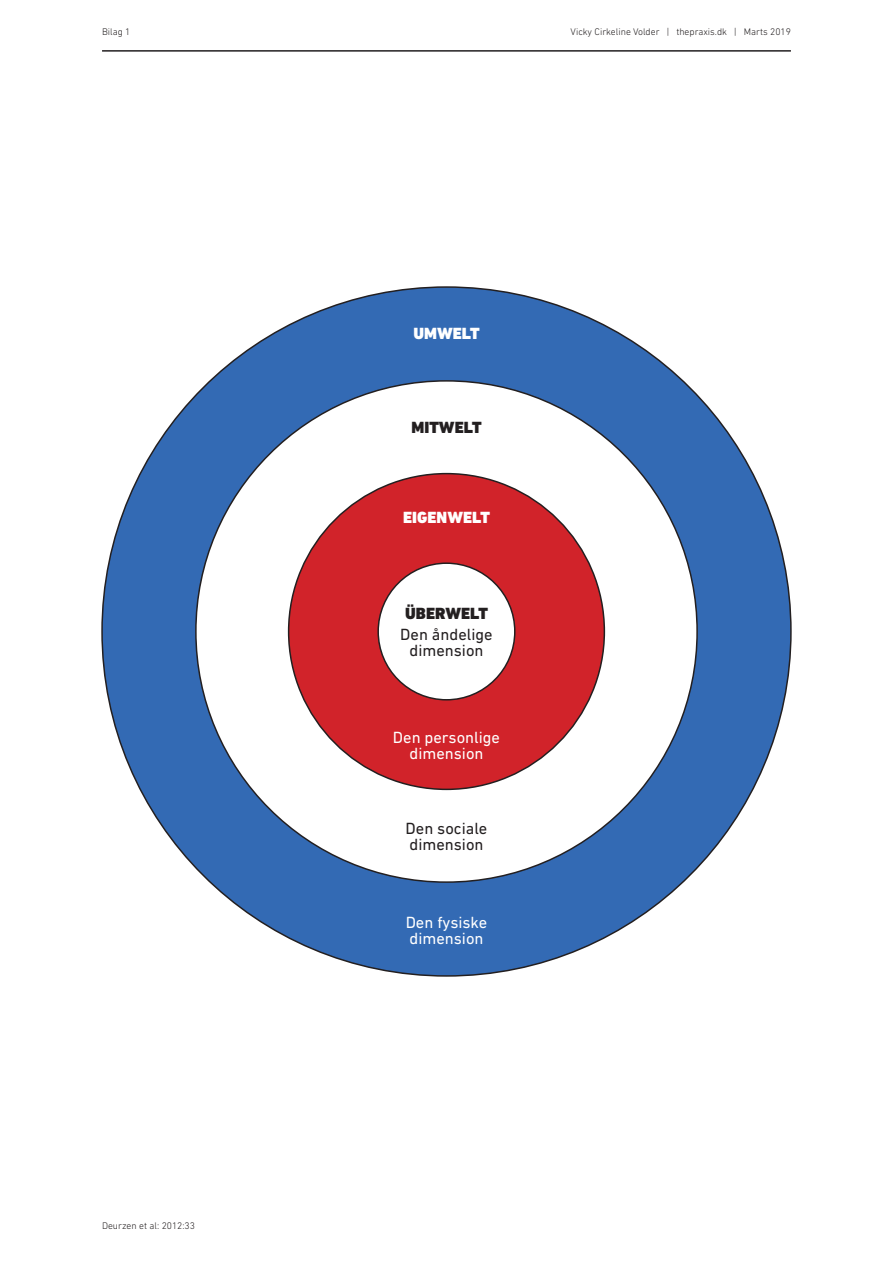
<style>
.page{position:relative;width:893px;height:1263px;background:#fff}
.page>*{position:absolute;margin:0;border:0;box-sizing:border-box;transform-origin:0 0}
.t1{font:16.5px "DIN Next LT Pro";color:#fff}
.t2{font:16.5px "DIN Next LT Pro";color:#231f20}
.t3{font:900 16.5px "DIN Next LT Pro";color:#fff}
.t4{font:900 16.5px "DIN Next LT Pro";color:#231f20}
.t5{font:300 9.75px "DIN Next LT Pro";color:#231f20}
</style>
<div class="page">
<hr style="left:102px;top:50px;width:689px;height:2px;background:#231f20">
<div style="left:102px;top:287px;width:689px;height:689px;background:#336ab4;border-radius:50%"></div>
<div style="left:196px;top:381px;width:501px;height:501px;background:#fff;border-radius:50%"></div>
<div style="left:289px;top:474px;width:315px;height:315px;background:#d1232a;border-radius:50%"></div>
<div style="left:378px;top:563px;width:137px;height:137px;background:#fff;border-radius:50%"></div>
<p class="t5" style="left:102px;top:26px;width:30px">Bilag 1</p>
<p class="t5" style="left:571px;top:26px;width:222px">Vicky Cirkeline Volder | thepraxis.dk | Marts 2019</p>
<p class="t3" style="left:413px;top:324px;width:68px">UMWELT</p>
<p class="t4" style="left:412px;top:418px;width:71px">MITWELT</p>
<p class="t3" style="left:403px;top:508px;width:88px">EIGENWELT</p>
<p class="t4" style="left:405px;top:603px;width:84px">ÜBERWELT</p>
<p class="t2" style="left:400px;top:625px;width:94px">Den åndelige</p>
<p class="t2" style="left:409px;top:641px;width:76px">dimension</p>
<p class="t1" style="left:393px;top:727px;width:109px">Den personlige</p>
<p class="t1" style="left:409px;top:744px;width:76px">dimension</p>
<p class="t2" style="left:406px;top:819px;width:83px">Den sociale</p>
<p class="t2" style="left:409px;top:835px;width:76px">dimension</p>
<p class="t5" style="left:102px;top:1220px;width:94px">Deurzen et al: 2012:33</p>
<p class="t1" style="left:406px;top:912px;width:83px">Den fysiske</p>
<p class="t1" style="left:409px;top:929px;width:76px">dimension</p>
</div>
